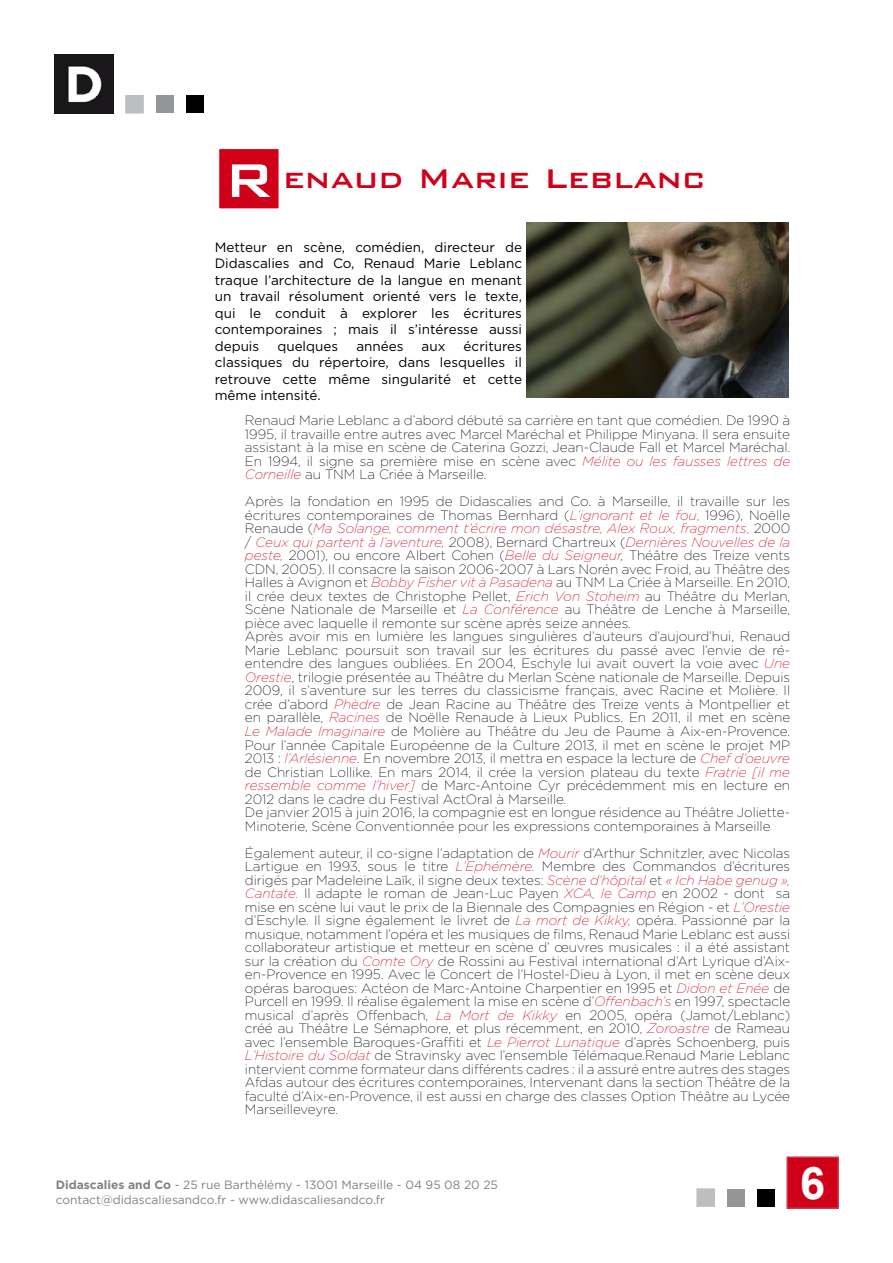
<style>
.page{position:relative;width:893px;height:1263px;background:#fff}
.page>*{position:absolute;margin:0;border:0;box-sizing:border-box;transform-origin:0 0}
.t1{font:700 45px "Arial";color:#fff}
.t2{font:500 36px "Bank Gothic BT";color:#d10019}
.t3{font:200 13.5px/13.5px "Gotham";color:#000;text-align:justify}
.t4{font:13.5px/16.5px "Gotham";color:#000;text-align:justify}
.t5{font:12px/14.4px "Gotham";color:#808285}
.s1{font-size:63px;color:#fff}
.s2{font-style:italic;color:#d10019}
.s3{color:#d10019}
.s4{font-style:italic}
.s5{font-weight:700}
</style>
<div class="page">
<img style="left:54px;top:54px;width:60px;height:60px">
<div style="left:156px;top:96px;width:17px;height:17px;background:#939598"></div>
<div style="left:186px;top:96px;width:17px;height:17px;background:#000"></div>
<div style="left:125px;top:95px;width:19px;height:19px;background:#bcbec0;border:2px solid #bcbec0"></div>
<div style="left:787px;top:1157px;width:51px;height:51px;background:#d10019"></div>
<div style="left:786px;top:1156px;width:53px;height:53px;border:2px solid #ca3b4f"></div>
<div style="left:727px;top:1189px;width:17px;height:17px;background:#939598"></div>
<div style="left:757px;top:1189px;width:17px;height:17px;background:#000"></div>
<div style="left:696px;top:1188px;width:19px;height:19px;background:#bcbec0;border:2px solid #bcbec0"></div>
<div style="left:217px;top:147px;width:64px;height:64px;background:#d10019"></div>
<div style="left:215px;top:145px;width:68px;height:68px;border:4px solid #fff"></div>
<img style="left:526px;top:222px;width:263px;height:176px">
<h2 class="t2" style="left:224px;top:159px;width:483px"><span class="s1">R</span> enaud Marie Leblanc</h2>
<p class="t4" style="left:215px;top:238px;width:309px">Metteur en scène, comédien, directeur de Didascalies and Co, Renaud Marie Leblanc traque l’architecture de la langue en menant un travail résolument orienté vers le texte, qui le conduit à explorer les écritures contemporaines ; mais il s’intéresse aussi depuis</p>
<p class="t4" style="left:215px;top:337px;width:309px;text-indent:249px">écritures classiques du répertoire, dans lesquelles il retrouve cette même singularité et cette même intensité.</p>
<p class="t4" style="left:277px;top:337px;width:62px">quelques</p>
<p class="t4" style="left:356px;top:337px;width:49px">années</p>
<p class="t4" style="left:422px;top:337px;width:25px">aux</p>
<p class="t3" style="left:245px;top:413px;width:547px">Renaud Marie Leblanc a d’abord débuté sa carrière en tant que comédien. De 1990 à 1995, il travaille entre autres avec Marcel Maréchal et Philippe Minyana. Il sera ensuite assistant à la mise en scène de Caterina Gozzi, Jean-Claude Fall et Marcel Maréchal.<br>En 1994, il signe sa première mise en scène avec <span class="s2">Mélite ou les fausses lettres de Corneille</span> au TNM La Criée à Marseille.</p>
<p class="t3" style="left:245px;top:494px;width:547px;text-align:left">Après la fondation en 1995 de Didascalies and Co. à Marseille, il travaille sur les écritures contemporaines de Thomas Bernhard (<span class="s2">L’ignorant et le fou</span><span class="s3">,</span> 1996), Noëlle Renaude (<span class="s2">Ma Solange, comment t’écrire mon désastre, Alex Roux, fragments</span><span class="s3">,</span> 2000 / <span class="s2">Ceux qui partent à l’aventure,</span> 2008), Bernard Chartreux (<span class="s2">Dernières Nouvelles de la peste,</span> 2001), ou encore Albert Cohen (<span class="s2">Belle du Seigneur</span><span class="s4">,</span> Théâtre des Treize vents CDN, 2005). Il consacre la saison 2006-2007 à Lars Norén avec Froid, au Théâtre des Halles à Avignon et <span class="s2">Bobby Fisher vit à Pasadena</span> au TNM La Criée à Marseille. En 2010, il crée deux textes de Christophe Pellet, <span class="s2">Erich Von Stoheim</span> au Théâtre du Merlan, Scène Nationale de Marseille et <span class="s2">La Conférence</span> au Théâtre de Lenche à Marseille, pièce avec laquelle il remonte sur scène après seize années.<br>Après avoir mis en lumière les langues singulières d’auteurs d’aujourd’hui, Renaud Marie Leblanc poursuit son travail sur les écritures du passé avec l’envie de ré&shy;entendre des langues oubliées. En 2004, Eschyle lui avait ouvert la voie avec <span class="s2">Une Orestie</span>, trilogie présentée au Théâtre du Merlan Scène nationale de Marseille. Depuis 2009, il s’aventure sur les terres du classicisme français, avec Racine et Molière. Il crée d’abord <span class="s2">Phèdre</span> de Jean Racine au Théâtre des Treize vents à Montpellier et en parallèle, <span class="s2">Racines</span> de Noëlle Renaude à Lieux Publics. En 2011, il met en scène <span class="s2">Le Malade Imaginaire</span> de Molière au Théâtre du Jeu de Paume à Aix-en-Provence.<br>Pour l’année Capitale Européenne de la Culture 2013, il met en scène le projet MP 2013 : <span class="s2">l’Arlésienne</span>. En novembre 2013, il mettra en espace la lecture de <span class="s2">Chef d’oeuvre </span>de Christian Lollike. En mars 2014, il crée la version plateau du texte <span class="s2">Fratrie [il me ressemble comme l’hiver]</span> de Marc-Antoine Cyr précédemment mis en lecture en 2012 dans le cadre du Festival ActOral à Marseille.<br>De janvier 2015 à juin 2016, la compagnie est en longue résidence au Théâtre Joliette-Minoterie, Scène Conventionnée pour les expressions contemporaines à Marseille</p>
<p class="t3" style="left:245px;top:845px;width:547px">Également auteur, il co-signe l’adaptation de <span class="s2">Mourir</span> d’Arthur Schnitzler, avec Nicolas Lartigue en 1993, sous le titre <span class="s2">L’Ephémère.</span> Membre des Commandos d’écritures dirigés par Madeleine Laïk, il signe deux textes: <span class="s2">Scène d’hôpital</span> et <span class="s2">« Ich Habe genug », Cantate.</span> Il adapte le roman de Jean-Luc Payen <span class="s2">XCA, le Camp</span> en 2002 - dont sa mise en scène lui vaut le prix de la Biennale des Compagnies en Région - et <span class="s2">L’Orestie </span>d’Eschyle. Il signe également le livret de <span class="s2">La mort de Kikky,</span> opéra. Passionné par la musique, notamment l’opéra et les musiques de films, Renaud Marie Leblanc est aussi collaborateur artistique et metteur en scène d’ œuvres musicales : il a été assistant sur la création du <span class="s2">Comte Ory</span> de Rossini au Festival international d’Art Lyrique d’Aix&shy;en-Provence en 1995. Avec le Concert de l’Hostel-Dieu à Lyon, il met en scène deux opéras baroques: Actéon de Marc-Antoine Charpentier en 1995 et <span class="s2">Didon et Enée</span> de Purcell en 1999. Il réalise également la mise en scène d’<span class="s2">Offenbach’s</span> en 1997, spectacle musical d’après Offenbach, <span class="s2">La Mort de Kikky</span> en 2005, opéra (Jamot/Leblanc) créé au Théâtre Le Sémaphore, et plus récemment, en 2010, <span class="s2">Zoroastre</span> de Rameau avec l’ensemble Baroques-Graffiti et <span class="s2">Le Pierrot Lunatique</span> d’après Schoenberg, puis <span class="s2">L’Histoire du Soldat</span> de Stravinsky avec l’ensemble Télémaque.Renaud Marie Leblanc intervient comme formateur dans différents cadres : il a assuré entre autres des stages Afdas autour des écritures contemporaines, Intervenant dans la section Théâtre de la faculté d’Aix-en-Provence, il est aussi en charge des classes Option Théâtre au Lycée Marseilleveyre.</p>
<p class="t5" style="left:56px;top:1178px;width:444px"><span class="s5">Didascalies and Co</span> - 25 rue Barthélémy - 13001 Marseille - 04 95 08 20 25 contact@didascaliesandco.fr - www.didascaliesandco.fr</p>
<h1 class="t1" style="left:800px;top:1151px;width:27px">6</h1>
</div>
